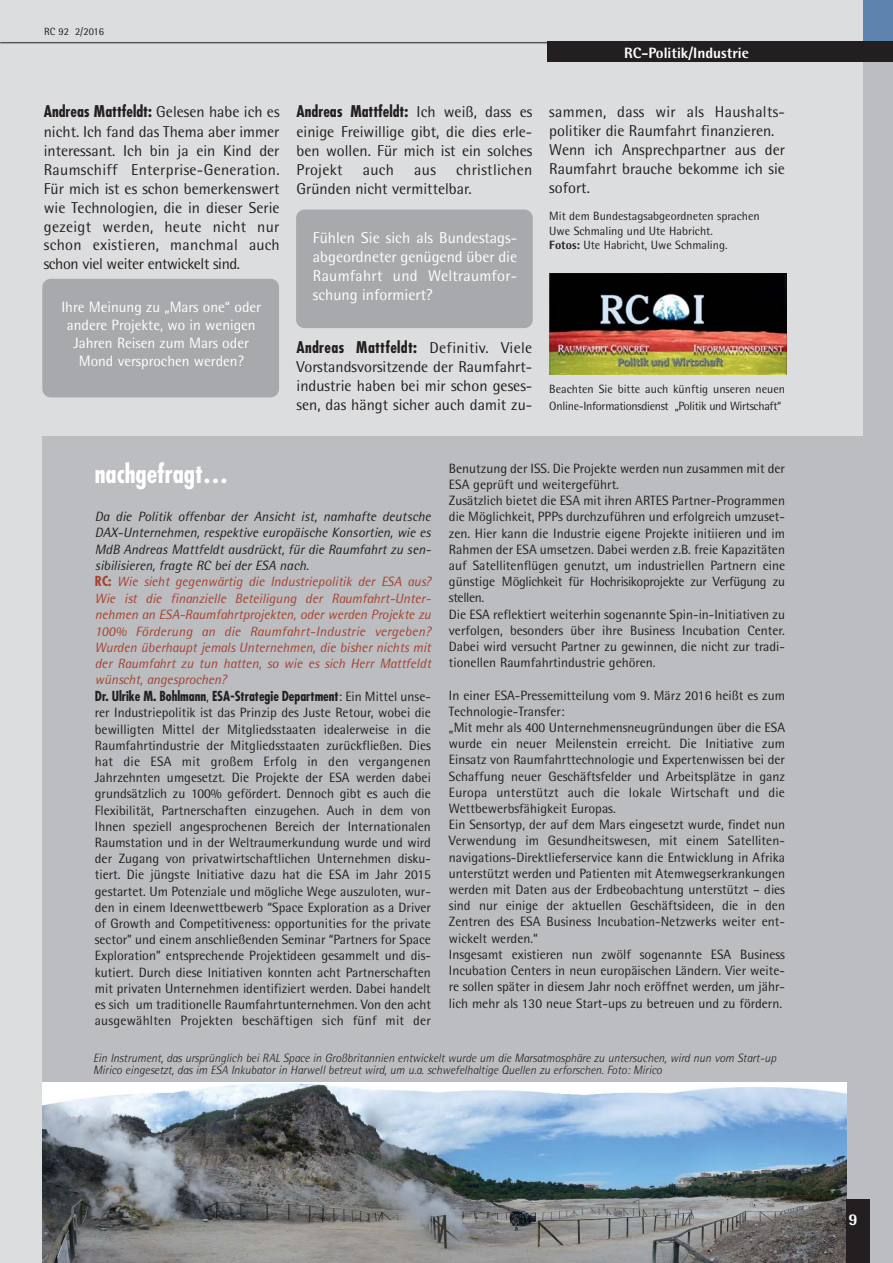
<style>
.page{position:relative;width:893px;height:1263px;background:#fff}
.page>*{position:absolute;margin:0;border:0;box-sizing:border-box;transform-origin:0 0}
.t1{font:700 condensed 25.5px "Futura";color:#fff}
.t2{font:800 16.5px "AT Rotis Semi Sans";color:#fff}
.t3{font:15.75px/18.9px "AT Rotis Semi Sans";color:#231f20;text-align:justify}
.t4{font:15.75px/18.9px "AT Rotis Semi Sans";color:#fff;text-align:justify}
.t5{font:700 condensed 15.75px "Futura";color:#231f20}
.t6{font:700 condensed 15.75px "Futura";letter-spacing:.02em;color:#231f20}
.t7{font:15px/18px "AT Rotis Semi Sans";color:#fff;text-align:center}
.t8{font:800 15px "AT Rotis Semi Sans";color:#fff}
.t9{font:13.5px/16.2px "AT Rotis Semi Sans";color:#231f20}
.t10{font:italic 13.5px/16.4px "AT Rotis Semi Sans";color:#a74232}
.t11{font:700 condensed 13.5px "Futura";color:#231f20}
.t12{font:italic 300 12px/12px "AT Rotis Semi Sans";color:#231f20}
.t13{font:12px/14.4px "AT Rotis Semi Sans";color:#231f20}
.t14{font:12px/16.8px "AT Rotis Semi Sans";letter-spacing:-.025em;color:#231f20}
.t15{font:10.5px "AT Rotis Semi Sans";color:#231f20}
.s1{font-family:"AT Rotis Semi Sans";font-weight:400;font-stretch:normal}
.s2{font-weight:800}
.s3{color:#231f20}
.s4{font-family:"Futura";font-weight:700;font-style:normal;font-stretch:condensed}
</style>
<div class="page">
<div style="left:0;top:0;width:892px;height:1263px;background:#dcddde"></div>
<div style="left:42px;top:437px;width:850px;height:826px;background:#bbbdc0"></div>
<div style="left:863px;top:0;width:29px;height:1263px;background:#bbbdc0"></div>
<hr style="left:0;top:42px;width:892px;height:1px;background:#58595b">
<div style="left:42px;top:279px;width:237px;height:118px;background:#a7a9ac;border-radius:9px"></div>
<div style="left:296px;top:209px;width:237px;height:119px;background:#a7a9ac;border-radius:9px"></div>
<img style="left:42px;top:1083px;width:804px;height:180px">
<div style="left:846px;top:1199px;width:24px;height:64px;background:#231f20"></div>
<img style="left:550px;top:273px;width:236px;height:101px">
<div style="left:863px;top:0;width:29px;height:47px;background:#5d84ad"></div>
<div style="left:547px;top:41px;width:345px;height:21px;background:#231f20"></div>
<p class="t15" style="left:44px;top:28px;width:61px">RC 92 2/2016</p>
<p class="t8" style="left:624px;top:47px;width:126px">RC-Politik/Industrie</p>
<p class="t5" style="left:44px;top:105px;width:237px">Andreas Mattfeldt: <span class="s1">Gelesen habe ich es</span></p>
<p class="t3" style="left:44px;top:124px;width:237px">nicht. Ich fand das Thema aber immer interessant. Ich bin ja ein Kind der Raumschiff Enterprise-Genera tion.<br>Für mich ist es schon bemerkenswert wie Technologien, die in dieser Serie gezeigt werden, heute nicht nur schon existieren, manchmal auch schon viel weiter entwickelt sind.</p>
<p class="t7" style="left:61px;top:299px;width:201px">Ihre Meinung zu „Mars one“ oder andere Projekte, wo in wenigen<br>Jahren Reisen zum Mars oder<br>Mond versprochen werden?</p>
<p class="t5" style="left:297px;top:105px;width:237px">Andreas Mattfeldt: <span class="s1">Ich weiß, dass es</span></p>
<p class="t3" style="left:297px;top:124px;width:237px">einige Freiwillige gibt, die dies erle&shy;ben wollen. Für mich ist ein solches Projekt</p>
<p class="t3" style="left:297px;top:162px;width:237px;text-indent:160px">christlichen<br>Gründen nicht vermittelbar.</p>
<p class="t3" style="left:363px;top:162px;width:33px">auch</p>
<p class="t3" style="left:414px;top:162px;width:23px">aus</p>
<p class="t4" style="left:313px;top:230px;width:206px">Fühlen Sie sich als Bundestags - abgeordneter genügend über die Raumfahrt und Weltraum for - schung informiert?</p>
<p class="t6" style="left:297px;top:340px;width:237px">Andreas Mattfeldt: <span class="s1">Definitiv. Viele</span></p>
<p class="t3" style="left:297px;top:359px;width:237px">Vorstandsvorsitzende der Raumfahrt - industrie haben bei mir schon geses&shy;sen, das hängt sicher auch damit zu -</p>
<p class="t3" style="left:549px;top:104px;width:237px;text-align:left">sammen, dass wir als Haushalts - politiker die Raumfahrt finanzieren.<br>Wenn ich Ansprechpartner aus der<br>Raumfahrt brauche bekomme ich sie sofort.</p>
<p class="t13" style="left:549px;top:210px;width:212px">Mit dem Bundestagsabgeordneten sprachen<br>Uwe Schmaling und Ute Habricht.<br><span class="s2">Fotos:</span> Ute Habricht, Uwe Schmaling.</p>
<p class="t14" style="left:549px;top:382px;width:237px">Beachten Sie bitte auch künftig unseren neuen<br>Online-Informationsdienst „Politik und Wirtschaft“</p>
<h1 class="t1" style="left:95px;top:462px;width:135px">nachgefragt…</h1>
<p class="t10" style="left:95px;top:510px;width:338px"><span class="s3">Da die Politik offenbar der Ansicht ist, namhafte deutsche DAX-Unternehmen, respektive europäische Konsortien, wie es MdB Andreas Mattfeldt ausdrückt, für die Raum fahrt zu sen&shy;sibilisieren, fragte RC bei der ESA nach.<br></span><span class="s4">RC:</span> Wie sieht gegenwärtig die Industriepolitik der ESA aus?<br>Wie ist die finanzielle Beteiligung der Raumfahrt-Unter - nehmen an ESA-Raumfahrtprojekten, oder werden Projekte zu 100% Förderung an die Raumfahrt-Industrie vergeben?<br>Wurden überhaupt jemals Unternehmen, die bisher nichts mit der Raumfahrt zu tun hatten, so wie es sich Herr Mattfeldt wünscht, angesprochen?</p>
<p class="t11" style="left:95px;top:690px;width:338px">Dr. Ulrike M. Bohlmann<span class="s1">,</span> ESA-Strategie Department<span class="s1">: Ein Mittel unse-</span></p>
<p class="t9" style="left:95px;top:706px;width:338px;text-align:justify">rer Industriepolitik ist das Prinzip des Juste Retour, wobei die bewilligten Mittel der Mitgliedsstaaten idealerweise in die Raumfahrtindustrie der Mitglieds staaten zurückfließen. Dies hat die ESA mit großem Erfolg in den vergangenen Jahrzehnten umgesetzt. Die Projekte der ESA werden dabei grundsätzlich zu 100% gefördert. Dennoch gibt es auch die Flexibilität, Partnerschaften einzugehen. Auch in dem von Ihnen speziell angesprochenen Bereich der Internationalen Raumstation und in der Welt raumerkundung wurde und wird der Zugang von privatwirtschaftlichen Unternehmen disku&shy;tiert. Die jüngste Initiative dazu hat die ESA im Jahr 2015 gestartet. Um Potenziale und mögliche Wege auszuloten, wur&shy;den in einem Ideenwettbewerb “Space Exploration as a Driver of Growth and Competitiveness: opportunities for the private sector” und einem anschließenden Seminar “Partners for Space Exploration” entsprechende Projektideen gesammelt und dis&shy;kutiert. Durch diese Initiativen konnten acht Partnerschaften mit privaten Unternehmen identifiziert werden. Dabei handelt es sich um traditionelle Raumfahrtunternehmen. Von den acht ausgewählten Projekten beschäftigen sich fünf mit der</p>
<p class="t9" style="left:449px;top:461px;width:338px">Benutzung der ISS. Die Projekte werden nun zusammen mit der ESA geprüft und weitergeführt.<br>Zusätzlich bietet die ESA mit ihren ARTES Partner-Programmen die Möglichkeit, PPPs durchzuführen und erfolgreich umzuset&shy;zen. Hier kann die Industrie eigene Projekte initiieren und im Rahmen der ESA umsetzen. Dabei werden z.B. freie Kapazitäten auf Satellitenflügen genutzt, um industriellen Partnern eine günstige Möglichkeit für Hochrisikoprojekte zur Verfügung zu stellen.<br>Die ESA reflektiert weiterhin sogenannte Spin-in-Initiativen zu verfolgen, besonders über ihre Business Incubation Center.<br>Dabei wird versucht Partner zu gewinnen, die nicht zur tradi&shy;tionellen Raumfahrtindustrie gehören.</p>
<p class="t9" style="left:449px;top:688px;width:338px">In einer ESA-Pressemitteilung vom 9. März 2016 heißt es zum Technologie-Transfer:<br>„Mit mehr als 400 Unternehmensneugründungen über die ESA wurde ein neuer Meilenstein erreicht. Die Initiative zum Einsatz von Raumfahrttechnologie und Exper tenwissen bei der Schaffung neuer Geschäftsfelder und Arbeitsplätze in ganz Europa unterstützt auch die lokale Wirtschaft und die Wettbewerbsfähigkeit Europas.<br>Ein Sensortyp, der auf dem Mars eingesetzt wurde, findet nun Verwendung im Gesundheitswesen, mit einem Satelliten - navigations-Direktlieferservice kann die Ent wicklung in Afrika unterstützt werden und Patienten mit Atemwegserkrankungen werden mit Daten aus der Erdbeobachtung unterstützt – dies sind nur einige der aktuellen Geschäftsideen, die in den Zentren des ESA Business Incubation-Netzwerks weiter ent&shy;wickelt werden.“<br>Insgesamt existieren nun zwölf sogenannte ESA Business Incubation Centers in neun europäischen Ländern. Vier weite&shy;re sollen später in diesem Jahr noch eröffnet werden, um jähr&shy;lich mehr als 130 neue Start-ups zu betreuen und zu fördern.</p>
<p class="t12" style="left:93px;top:1053px;width:684px">Ein Instrument, das ursprünglich bei RAL Space in Großbritannien entwickelt wurde um die Marsatmosphäre zu untersuchen, wird nun vom Start-up<br>Mirico eingesetzt, das im ESA Inkubator in Harwell betreut wird, um u.a. schwefelhaltige Quellen zu erforschen. Foto: Mirico</p>
<p class="t2" style="left:848px;top:1213px;width:11px">9</p>
</div>
